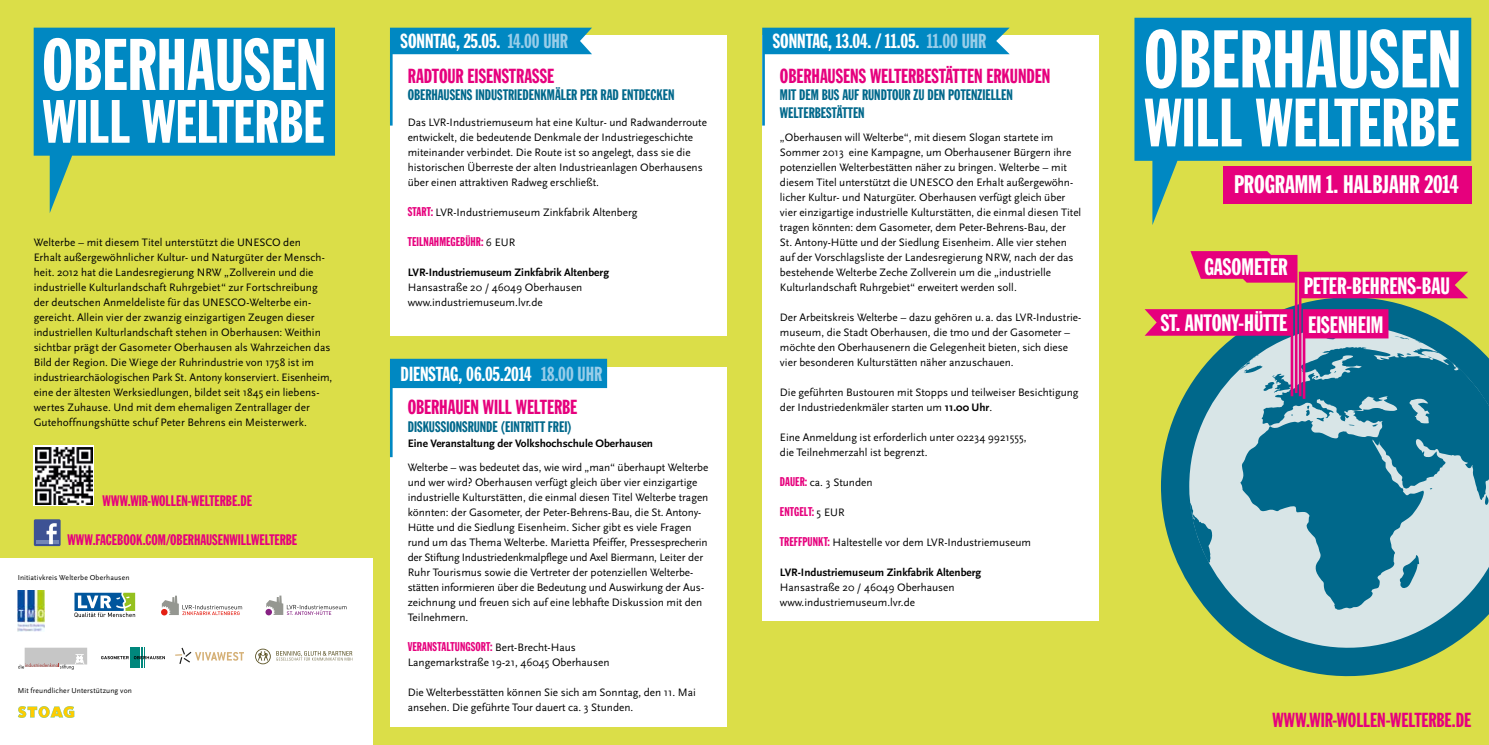
<style>
.page{position:relative;width:1489px;height:745px;background:#fff}
.page>*{position:absolute;margin:0;border:0;box-sizing:border-box;transform-origin:0 0}
.t1{font:25px "Franklin Gothic Extra Cond";color:#fff}
.t2{font:23.38px/38.9px "Franklin Gothic Extra Cond";color:#fff}
.t3{font:20px "Franklin Gothic Extra Cond";color:#e6007d}
.t4{font:20px "Franklin Gothic Extra Cond";color:#fff}
.t5{font:15px/17.5px "Franklin Gothic Extra Cond";color:#00688b}
.t6{font:15px "Franklin Gothic Extra Cond";color:#e6007d}
.t7{font:12.5px "Franklin Gothic Extra Cond";letter-spacing:.005em;color:#e6007d}
.t8{font:11.25px/15px "Scala Sans";color:#000}
.t9{font:700 11.25px "Scala Sans";color:#000}
.t10{font:7.5px "Scala Sans";letter-spacing:.015em;color:#000}
.s1{color:#98cde9}
.s2{font-family:"Franklin Gothic Extra Cond";font-size:12.5px;color:#e6007d}
.s3{font-family:"Scala Sans";font-size:11.25px;color:#000}
.s4{font-weight:700}
</style>
<div class="page">
<div style="left:0;top:0;width:1488px;height:744px;background:#dbde48"></div>
<svg style="left:1161px;top:297px;width:327px;height:380px"></svg>
<svg style="left:1240px;top:346px;width:248px;height:263px;background:#62a0b4"></svg>
<svg style="left:1189px;top:502px;width:22px;height:60px"></svg>
<svg style="left:1316px;top:417px;width:7px;height:4px"></svg>
<svg style="left:1305px;top:405px;width:4px;height:11px"></svg>
<svg style="left:1371px;top:424px;width:6px;height:2px"></svg>
<div style="left:0;top:558px;width:372px;height:186px;background:#fff"></div>
<svg style="left:1144px;top:251px;width:323px;height:147px"></svg>
<svg style="left:1134px;top:18px;width:336px;height:207px;fill:#0088c2"></svg>
<svg style="left:1145px;top:29px;width:313px;height:59px;background:#9ad0e6"></svg>
<svg style="left:1144px;top:99px;width:314px;height:47px;background:#8dc9e3"></svg>
<div style="left:1222px;top:166px;width:248px;height:38px;background:#e6007d"></div>
<div style="left:390px;top:35px;width:336px;height:300px;background:#fff"></div>
<div style="left:762px;top:35px;width:336px;height:585px;background:#fff"></div>
<svg style="left:390px;top:28px;width:202px;height:97px"></svg>
<svg style="left:762px;top:28px;width:247px;height:97px"></svg>
<div style="left:390px;top:367px;width:336px;height:358px;background:#fff"></div>
<svg style="left:390px;top:358px;width:217px;height:99px"></svg>
<svg style="left:162px;top:595px;width:80px;height:19px"></svg>
<svg style="left:266px;top:595px;width:80px;height:19px"></svg>
<svg style="left:74px;top:592px;width:61px;height:25px"></svg>
<img style="left:18px;top:590px;width:26px;height:41px">
<svg style="left:175px;top:647px;width:69px;height:16px"></svg>
<svg style="left:18px;top:706px;width:56px;height:11px"></svg>
<svg style="left:255px;top:648px;width:97px;height:16px"></svg>
<svg style="left:101px;top:647px;width:64px;height:20px"></svg>
<svg style="left:18px;top:647px;width:69px;height:22px"></svg>
<svg style="left:34px;top:445px;width:60px;height:60px"></svg>
<img style="left:36px;top:447px;width:56px;height:57px">
<div style="left:34px;top:519px;width:27px;height:26px;background:#3d5294;border-radius:2px"></div>
<hr style="left:36px;top:540px;width:23px;height:4px;background:#7286b6">
<svg style="left:47px;top:523px;width:10px;height:21px"></svg>
<svg style="left:34px;top:28px;width:301px;height:185px"></svg>
<svg style="left:44px;top:38px;width:280px;height:53px;background:#9ad0e6"></svg>
<svg style="left:43px;top:100px;width:281px;height:43px;background:#8cc9e3"></svg>
<p class="t8" style="left:34px;top:234px;width:300px">Welterbe – mit diesem Titel unterstützt die UNESCO den<br>Erhalt außergewöhnlicher Kultur- und Naturgüter der Mensch&shy;heit. 2012 hat die Landesregierung NRW „Zollverein und die industrielle Kulturlandschaft Ruhrgebiet“ zur Fortschreibung der deutschen Anmeldeliste für das UNESCO-Welterbe ein&shy;gereicht. Allein vier der zwanzig einzigartigen Zeugen dieser industriellen Kulturlandschaft stehen in Oberhausen: Weithin sichtbar prägt der Gasometer Oberhausen als Wahrzeichen das Bild der Region. Die Wiege der Ruhrindustrie von 1758 ist im industriearchäologischen Park St. Antony konserviert. Eisenheim, eine der ältesten Werksiedlungen, bildet seit 1845 ein liebens&shy;wertes Zuhause. Und mit dem ehemaligen Zentrallager der Gutehoffnungshütte schuf Peter Behrens ein Meisterwerk.</p>
<h3 class="t6" style="left:102px;top:492px;width:151px">WWW.WIR-WOLLEN-WELTERBE.DE</h3>
<h3 class="t6" style="left:67px;top:531px;width:231px">WWW.FACEBOOK.COM/OBERHAUSENWILLWELTERBE</h3>
<p class="t10" style="left:18px;top:573px;width:113px">Initiativkreis Welterbe Oberhausen</p>
<p class="t10" style="left:18px;top:685px;width:116px">Mit freundlicher Unterstützung von</p>
<h3 class="t4" style="left:400px;top:31px;width:169px">SONNTAG, 25.05. <span class="s1">14.00 UHR</span></h3>
<h3 class="t4" style="left:772px;top:31px;width:215px">SONNTAG, 13.04. / 11.05. <span class="s1">11.00 UHR</span></h3>
<h3 class="t3" style="left:407px;top:65px;width:148px">RADTOUR EISENSTRASSE</h3>
<h3 class="t5" style="left:407px;top:86px;width:268px">OBERHAUSENS INDUSTRIEDENKMÄLER PER RAD ENTDECKEN</h3>
<p class="t8" style="left:407px;top:114px;width:301px">Das LVR-Industriemuseum hat eine Kultur- und Radwanderroute entwickelt, die bedeutende Denkmale der Industriegeschichte miteinander verbindet. Die Route ist so angelegt, dass sie die historischen Überreste der alten Industrieanlagen Oberhausens über einen attraktiven Radweg erschließt.</p>
<p class="t8" style="left:407px;top:204px;width:231px"><span class="s2">START:</span> LVR-Industriemuseum Zinkfabrik Altenberg</p>
<p class="t7" style="left:407px;top:234px;width:109px">TEILNAHMEGEBÜHR: <span class="s3">6 EUR</span></p>
<p class="t9" style="left:407px;top:266px;width:203px">LVR-Industriemuseum Zinkfabrik Altenberg</p>
<p class="t8" style="left:407px;top:279px;width:176px">Hansastraße 20 / 46049 Oberhausen www.industriemuseum.lvr.de</p>
<h3 class="t4" style="left:400px;top:362px;width:203px">DIENSTAG, 06.05.2014 <span class="s1">18.00 UHR</span></h3>
<h3 class="t3" style="left:407px;top:396px;width:171px">OBERHAUEN WILL WELTERBE</h3>
<h3 class="t5" style="left:407px;top:417px;width:165px">DISKUSSIONSRUNDE (EINTRITT FREI)</h3>
<p class="t9" style="left:407px;top:437px;width:247px">Eine Veranstaltung der Volkshochschule Oberhausen</p>
<p class="t8" style="left:407px;top:459px;width:302px">Welterbe – was bedeutet das, wie wird „man“ überhaupt Welterbe und wer wird? Oberhausen verfügt gleich über vier einzigartige industrielle Kulturstätten, die einmal diesen Titel Welterbe tragen könnten: der Gasometer, der Peter-Behrens-Bau, die St. Antony-Hütte und die Siedlung Eisenheim. Sicher gibt es viele Fragen rund um das Thema Welterbe. Marietta Pfeiffer, Pressesprecherin der Stiftung Industriedenkmalpflege und Axel Biermann, Leiter der Ruhr Tourismus sowie die Vertreter der potenziellen Welterbe&shy;stätten informieren über die Bedeutung und Auswirkung der Aus&shy;zeichnung und freuen sich auf eine lebhafte Diskussion mit den Teilnehmern.</p>
<p class="t7" style="left:407px;top:639px;width:170px">VERANSTALTUNGSORT: <span class="s3">Bert-Brecht-Haus</span></p>
<p class="t8" style="left:407px;top:654px;width:203px">Langemarkstraße 19-21, 46045 Oberhausen</p>
<p class="t8" style="left:407px;top:684px;width:290px">Die Welterbesstätten können Sie sich am Sonntag, den 11. Mai ansehen. Die geführte Tour dauert ca. 3 Stunden.</p>
<h3 class="t3" style="left:780px;top:65px;width:272px">OBERHAUSENS WELTERBESTÄTTEN ERKUNDEN</h3>
<h3 class="t5" style="left:780px;top:86px;width:234px">MIT DEM BUS AUF RUNDTOUR ZU DEN POTENZIELLEN<br>WELTERBESTÄTTEN</h3>
<p class="t8" style="left:780px;top:129px;width:303px">„Oberhausen will Welterbe“, mit diesem Slogan startete im Sommer 2013 eine Kampagne, um Oberhausener Bürgern ihre potenziellen Welterbestätten näher zu bringen. Welterbe – mit diesem Titel unterstützt die UNESCO den Erhalt außergewöhn&shy;licher Kultur- und Naturgüter. Oberhausen verfügt gleich über vier einzigartige industrielle Kulturstätten, die einmal diesen Titel tragen könnten: dem Gasometer, dem Peter-Behrens-Bau, der<br>St. Antony-Hütte und der Siedlung Eisenheim. Alle vier stehen auf der Vorschlagsliste der Landesregierung NRW, nach der das bestehende Welterbe Zeche Zollverein um die „industrielle Kulturlandschaft Ruhrgebiet“ erweitert werden soll.</p>
<p class="t8" style="left:780px;top:309px;width:303px">Der Arbeitskreis Welterbe – dazu gehören u. a. das LVR-Industrie&shy;museum, die Stadt Oberhausen, die tmo und der Gasometer – möchte den Oberhausenern die Gelegenheit bieten, sich diese vier besonderen Kulturstätten näher anzuschauen.</p>
<p class="t8" style="left:780px;top:384px;width:300px">Die geführten Bustouren mit Stopps und teilweiser Besichtigung der Industriedenkmäler starten um <span class="s4">11.00 Uhr</span>.</p>
<p class="t8" style="left:780px;top:429px;width:248px">Eine Anmeldung ist erforderlich unter 02234 9921555, die Teilnehmerzahl ist begrenzt.</p>
<p class="t8" style="left:780px;top:474px;width:94px"><span class="s2">DAUER:</span> ca. 3 Stunden</p>
<p class="t7" style="left:780px;top:504px;width:66px">ENTGELT: <span class="s3">5 EUR</span></p>
<p class="t8" style="left:780px;top:534px;width:252px"><span class="s2">TREFFPUNKT:</span> Haltestelle vor dem LVR-Industriemuseum</p>
<p class="t9" style="left:780px;top:566px;width:203px">LVR-Industriemuseum Zinkfabrik Altenberg</p>
<p class="t8" style="left:780px;top:579px;width:176px">Hansastraße 20 / 46049 Oberhausen www.industriemuseum.lvr.de</p>
<h1 class="t1" style="left:1234px;top:171px;width:226px">PROGRAMM 1. HALBJAHR 2014</h1>
<h2 class="t2" style="left:1204px;top:247px;width:85px">GASOMETER</h2>
<h2 class="t2" style="left:1160px;top:303px;width:128px">ST. ANTONY-HÜTTE</h2>
<h2 class="t2" style="left:1303px;top:266px;width:147px">PETER-BEHRENS-BAU<br>EISENHEIM</h2>
<h3 class="t3" style="left:1272px;top:709px;width:200px">WWW.WIR-WOLLEN-WELTERBE.DE</h3>
</div>
